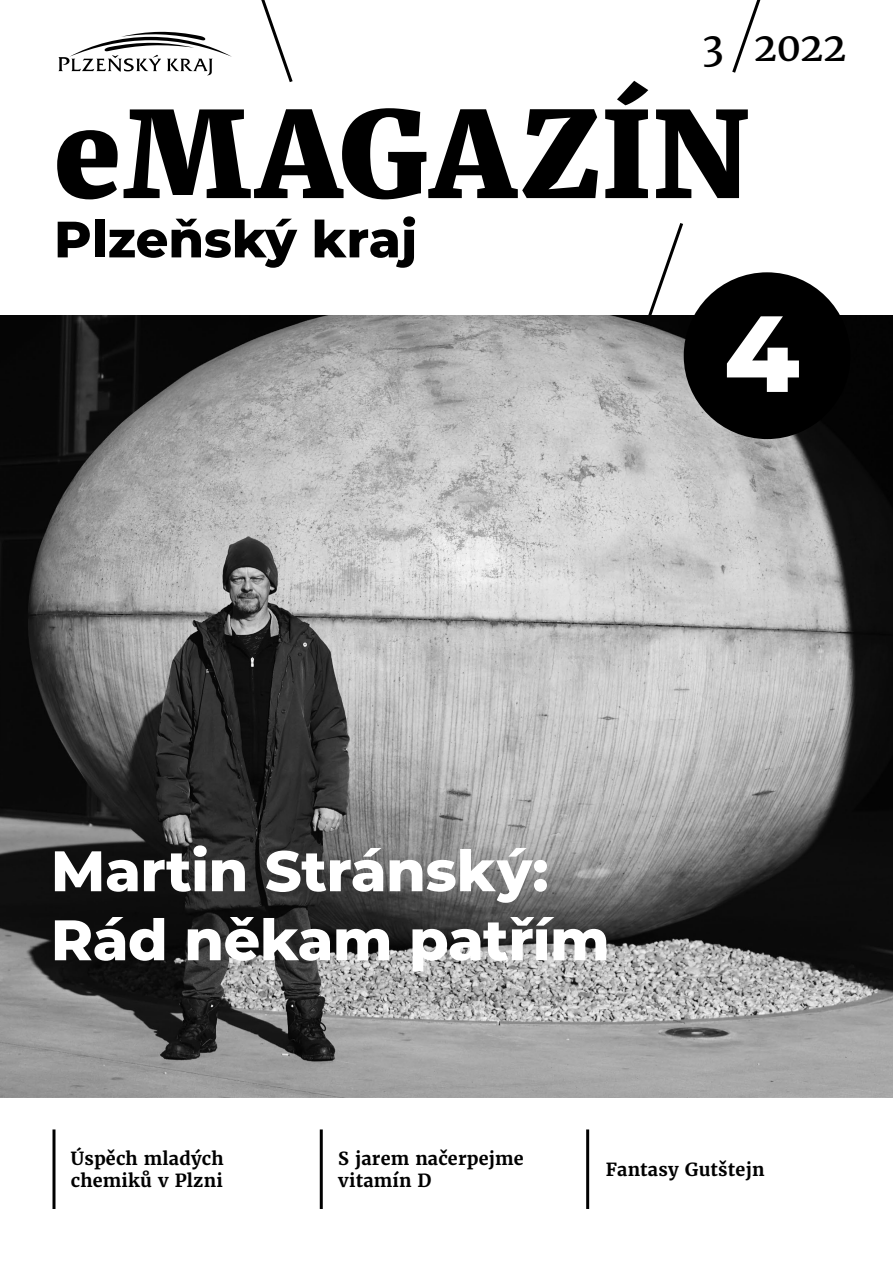
<style>
.page{position:relative;width:893px;height:1263px;background:#fff}
.page>*{position:absolute;margin:0;border:0;box-sizing:border-box;transform-origin:0 0}
.t1{font:800 119.25px "Merriweather";letter-spacing:.02em;color:#000}
.t2{font:800 108px "Montserrat";color:#fff}
.t3{font:800 57px/69px "Montserrat";letter-spacing:-.01em;color:#fff}
.t4{font:800 51px "Montserrat";color:#000}
.t5{font:39px "Merriweather";color:#000}
.t6{font:700 18px/22.5px "Merriweather";letter-spacing:.01em;color:#000}
</style>
<div class="page">
<svg style="left:648px;top:223px;width:35px;height:92px"></svg>
<img style="left:0;top:315px;width:893px;height:782px">
<svg style="left:261px;top:0;width:32px;height:82px"></svg>
<svg style="left:732px;top:0;width:29px;height:73px"></svg>
<svg style="left:58px;top:32px;width:174px;height:43px"></svg>
<div style="left:684px;top:272px;width:166px;height:167px;background:#000;border-radius:50%"></div>
<svg style="left:52px;top:1129px;width:4px;height:80px"></svg>
<hr style="left:320px;top:1129px;width:3px;height:80px;background:#000">
<hr style="left:586px;top:1129px;width:3px;height:80px;background:#000">
<h3 class="t5" style="left:702px;top:23px;width:146px">3 2022</h3>
<h1 class="t1" style="left:54px;top:81px;width:697px">eMAGAZÍN</h1>
<h3 class="t4" style="left:54px;top:202px;width:365px">Plzeňský kraj</h3>
<h2 class="t2" style="left:724px;top:274px;width:77px">4</h2>
<h3 class="t3" style="left:51px;top:833px;width:560px">Martin Stránský:<br>Rád někam patřím</h3>
<p class="t6" style="left:71px;top:1147px;width:154px">Úspěch mladých chemiků v Plzni</p>
<p class="t6" style="left:338px;top:1147px;width:187px">S jarem načerpejme vitamín D</p>
<p class="t6" style="left:606px;top:1158px;width:160px">Fantasy Gutštejn</p>
</div>
